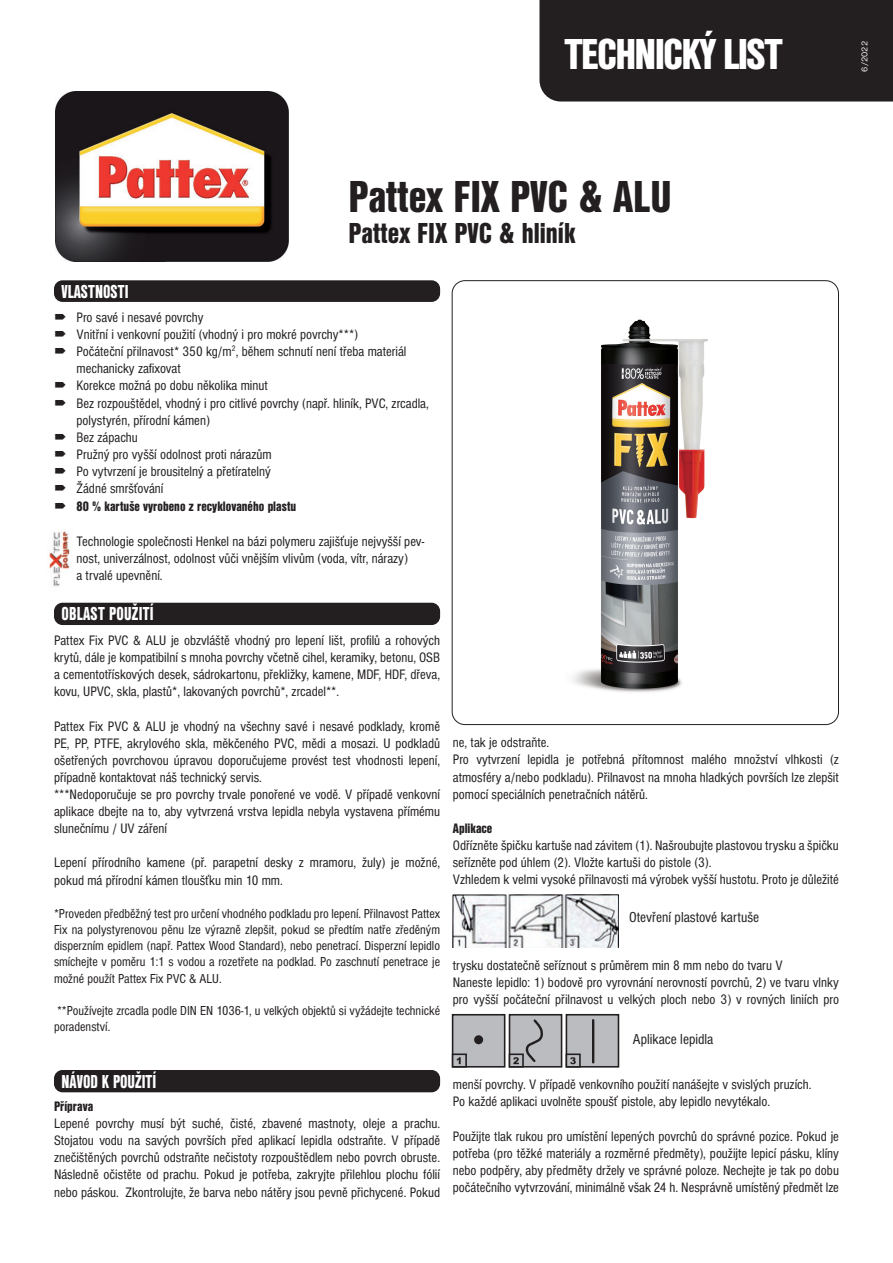
<style>
.page{position:relative;width:893px;height:1263px;background:#fff}
.page>*{position:absolute;margin:0;border:0;box-sizing:border-box;transform-origin:0 0}
.t1{font:46.5px "Nimbus Sans DOT Blac Cond";letter-spacing:-.005em;color:#231f20}
.t2{font:45px "Nimbus Sans DOT Blac Cond";letter-spacing:-.04em;color:#fff}
.t3{font:30px "Nimbus Sans DOT Blac Cond";color:#231f20}
.t4{font:19.5px "Nimbus Sans DOT Blac Cond";color:#fff;scale:.85 1}
.t5{font:condensed 15px "Nimbus Sans DOT";color:#231f20}
.t6{font:condensed 14.25px/17.1px "Nimbus Sans DOT";color:#231f20}
.t7{font:14.25px "Nimbus Sans DOT Blac Cond";color:#231f20}
.t8{font:condensed 13.5px/16.2px "Nimbus Sans DOT";color:#231f20;text-align:justify}
.t9{font:9px "Nimbus Sans DOT";color:#fff}
</style>
<div class="page">
<div style="left:539px;top:0;width:354px;height:102px;background:#231f20"></div>
<div style="left:54px;top:280px;width:386px;height:22px;background:#231f20;border-radius:9px"></div>
<div style="left:54px;top:603px;width:386px;height:22px;background:#231f20;border-radius:9px"></div>
<div style="left:54px;top:1070px;width:386px;height:22px;background:#231f20;border-radius:9px"></div>
<img style="left:573px;top:319px;width:135px;height:373px">
<img style="left:56px;top:91px;width:233px;height:171px">
<img style="left:452px;top:895px;width:167px;height:53px">
<div style="left:453px;top:1015px;width:52px;height:52px;background:#babcbf"></div>
<div style="left:452px;top:1014px;width:53px;height:53px;border:2px solid #231f20"></div>
<div style="left:509px;top:1015px;width:53px;height:52px;background:#babcbf"></div>
<div style="left:509px;top:1014px;width:53px;height:53px;border:2px solid #231f20"></div>
<div style="left:566px;top:1015px;width:52px;height:52px;background:#babcbf"></div>
<div style="left:566px;top:1014px;width:53px;height:53px;border:2px solid #231f20"></div>
<div style="left:474px;top:1035px;width:9px;height:9px;background:#231f20;border-radius:50%"></div>
<div style="left:452px;top:1053px;width:15px;height:14px;border:2px solid #231f20"></div>
<div style="left:509px;top:1053px;width:15px;height:14px;border:2px solid #231f20"></div>
<div style="left:566px;top:1053px;width:15px;height:14px;border:2px solid #231f20"></div>
<svg style="left:457px;top:1057px;width:4px;height:7px"></svg>
<svg style="left:570px;top:1057px;width:6px;height:7px"></svg>
<svg style="left:513px;top:1019px;width:30px;height:45px"></svg>
<hr style="left:592px;top:1020px;width:2px;height:42px;background:#231f20">
<img style="left:49px;top:531px;width:21px;height:56px">
<h2 class="t2" style="left:564px;top:28px;width:220px">TECHNICKÝ LIST</h2>
<p class="t9" style="left:860px;top:71px;width:32px;rotate:-90deg">6/2022</p>
<h1 class="t1" style="left:348px;top:170px;width:325px">Pattex FIX PVC &amp; ALU</h1>
<h3 class="t3" style="left:348px;top:216px;width:229px">Pattex FIX PVC &amp; hliník</h3>
<h3 class="t4" style="left:62px;top:280px;width:80px">VLASTNOSTI</h3>
<p class="t6" style="left:77px;top:309px;width:354px">Pro savé i nesavé povrchy<br>Vnitřní i venkovní použití (vhodný i pro mokré povrchy***)<br>Počáteční přilnavost* 350 kg/m<sup>2</sup>, během schnutí není třeba materiál mechanicky zafixovat<br>Korekce možná po dobu několika minut<br>Bez rozpouštědel, vhodný i pro citlivé povrchy (např. hliník, PVC, zrcadla, polystyrén, přírodní kámen)<br>Bez zápachu<br>Pružný pro vyšší odolnost proti nárazům<br>Po vytvrzení je brousitelný a přetíratelný<br>Žádné smršťování</p>
<p class="t7" style="left:77px;top:498px;width:221px">80 % kartuše vyrobeno z recyklovaného plastu</p>
<p class="t6" style="left:77px;top:533px;width:349px">Technologie společnosti Henkel na bázi polymeru zajišťuje nejvyšší pev&shy;nost, univerzálnost, odolnost vůči vnějším vlivům (voda, vítr, nárazy)<br>a trvalé upevnění.</p>
<h3 class="t4" style="left:62px;top:603px;width:110px">OBLAST POUŽITÍ</h3>
<p class="t6" style="left:54px;top:632px;width:388px;text-align:justify">Pattex Fix PVC &amp; ALU je obzvláště vhodný pro lepení lišt, profilů a rohových krytů, dále je kompatibilní s mnoha povrchy včetně cihel, keramiky, betonu, OSB a cementotřískových desek, sádrokartonu, překližky, kamene, MDF, HDF, dřeva, kovu, UPVC, skla, plastů*, lakovaných povrchů*, zrcadel**.</p>
<p class="t6" style="left:54px;top:718px;width:388px">Pattex Fix PVC &amp; ALU je vhodný na všechny savé i nesavé podklady, kromě PE, PP, PTFE, akrylového skla, měkčeného PVC, mědi a mosazi. U podkladů ošetřených povrchovou úpravou doporučujeme provést test vhodnosti lepení, případně kontaktovat náš technický servis.<br>***Nedoporučuje se pro povrchy trvale ponořené ve vodě. V případě venkovní aplikace dbejte na to, aby vytvrzená vrstva lepidla nebyla vystavena přímému slunečnímu / UV záření</p>
<p class="t6" style="left:54px;top:854px;width:388px">Lepení přírodního kamene (př. parapetní desky z mramoru, žuly) je možné, pokud má přírodní kámen tloušťku min 10 mm.</p>
<p class="t8" style="left:54px;top:906px;width:388px">*Proveden předběžný test pro určení vhodného podkladu pro lepení. Přilnavost Pattex Fix na polystyrenovou pěnu lze výrazně zlepšit, pokud se předtím natře zředěným disperzním epidlem (např. Pattex Wood Standard), nebo penetrací. Disperzní lepidlo smíchejte v poměru 1:1 s vodou a rozetřete na podklad. Po zaschnutí penetrace je možné použít Pattex Fix PVC &amp; ALU.</p>
<p class="t8" style="left:54px;top:1003px;width:388px">**Používejte zrcadla podle DIN EN 1036-1, u velkých objektů si vyžádejte technické poradenství.</p>
<h3 class="t4" style="left:62px;top:1070px;width:113px">NÁVOD K POUŽITÍ</h3>
<p class="t7" style="left:54px;top:1098px;width:41px">Příprava</p>
<p class="t6" style="left:54px;top:1115px;width:388px;text-align:justify">Lepené povrchy musí být suché, čisté, zbavené mastnoty, oleje a prachu.<br>Stojatou vodu na savých površích před aplikací lepidla odstraňte. V případě znečištěných povrchů odstraňte nečistoty rozpouštědlem nebo povrch obruste.<br>Následně očistěte od prachu. Pokud je potřeba, zakryjte přilehlou plochu fólií nebo páskou. Zkontrolujte, že barva nebo nátěry jsou pevně přichycené. Pokud</p>
<p class="t6" style="left:453px;top:734px;width:388px">ne, tak je odstraňte.<br>Pro vytvrzení lepidla je potřebná přítomnost malého množství vlhkosti (z atmosféry a/nebo podkladu). Přilnavost na mnoha hladkých površích lze zlepšit pomocí speciálních penetračních nátěrů.</p>
<p class="t7" style="left:453px;top:820px;width:41px">Aplikace</p>
<p class="t6" style="left:453px;top:837px;width:388px">Odřízněte špičku kartuše nad závitem (1). Našroubujte plastovou trysku a špičku seřízněte pod úhlem (2). Vložte kartuši do pistole (3).<br>Vzhledem k velmi vysoké přilnavosti má výrobek vyšší hustotu. Proto je důležité</p>
<p class="t5" style="left:629px;top:909px;width:131px">Otevření plastové kartuše</p>
<p class="t6" style="left:453px;top:957px;width:388px">trysku dostatečně seříznout s průměrem min 8 mm nebo do tvaru V<br>Naneste lepidlo: 1) bodově pro vyrovnání nerovností povrchů, 2) ve tvaru vlnky pro vyšší počáteční přilnavost u velkých ploch nebo 3) v rovných liniích pro</p>
<p class="t5" style="left:633px;top:1030px;width:82px">Aplikace lepidla</p>
<p class="t6" style="left:453px;top:1076px;width:360px">menší povrchy. V případě venkovního použití nanášejte v svislých pruzích.<br>Po každé aplikaci uvolněte spoušť pistole, aby lepidlo nevytékalo.</p>
<p class="t6" style="left:453px;top:1128px;width:388px;text-align:justify">Použijte tlak rukou pro umístění lepených povrchů do správné pozice. Pokud je potřeba (pro těžké materiály a rozměrné předměty), použijte lepicí pásku, klíny nebo podpěry, aby předměty držely ve správné poloze. Nechejte je tak po dobu počátečního vytvrzování, minimálně však 24 h. Nesprávně umístěný předmět lze</p>
</div>
